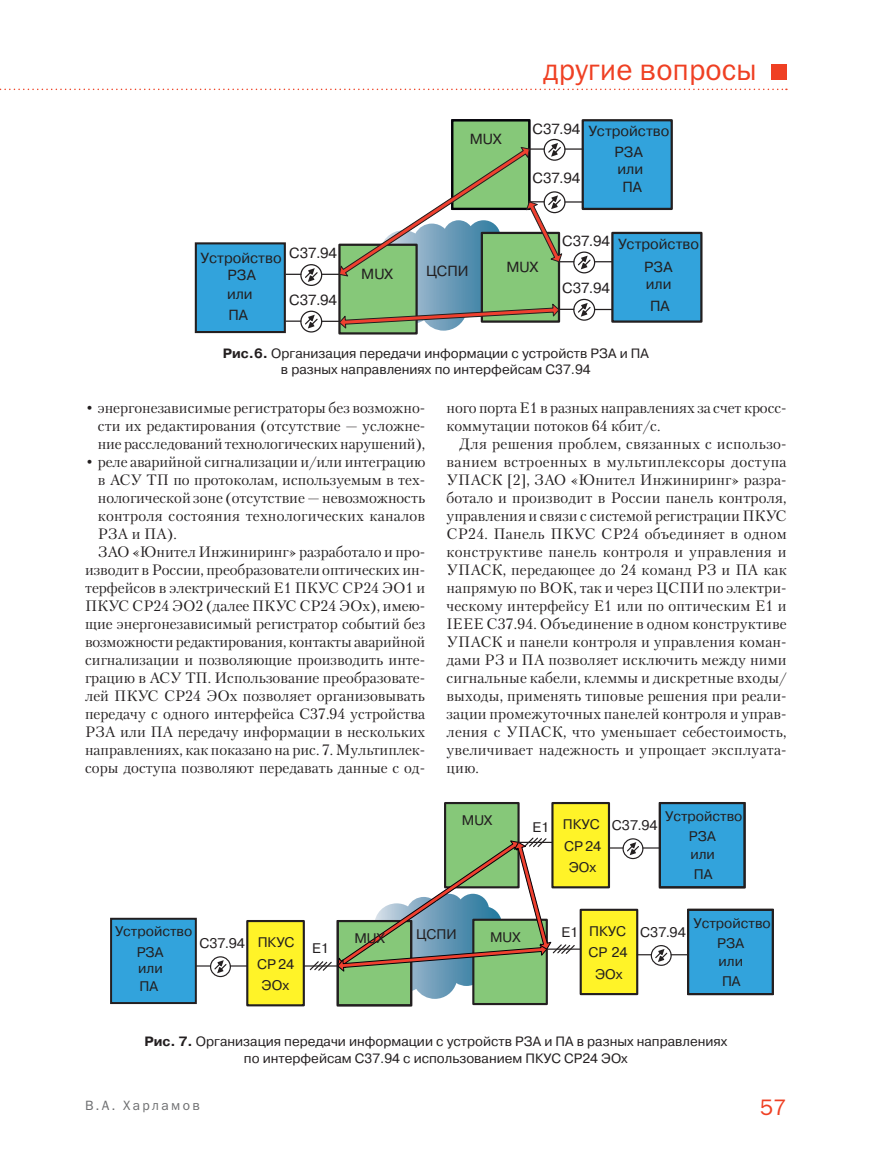
<style>
.page{position:relative;width:893px;height:1170px;background:#fff}
.page>*{position:absolute;margin:0;border:0;box-sizing:border-box;transform-origin:0 0}
.t1{font:30px "Franklin Gothic Book C";color:#ef4023}
.t2{font:22.5px "Franklin Gothic Book C";color:#ef4023}
.t3{font:15px/18px "Petersburg C";color:#231f20;text-align:justify}
.t4{font:14.7px/21.3px "Pragmatica C";color:#231f20;text-align:center}
.t5{font:13.95px/21.5px "Pragmatica C";color:#231f20;text-align:center}
.t6{font:13.5px/16.2px "Pragmatica C";color:#231f20;text-align:center}
.t7{font:13.5px "Franklin Gothic Book C";letter-spacing:.175em;color:#6d6e70}
.s1{font-size:14.55px}
.s2{font-weight:700}
.s3{font-size:13.8px}
</style>
<div class="page">
<svg style="left:0;top:89px;width:787px;height:1px"></svg>
<div style="left:771px;top:64px;width:16px;height:16px;background:#ef4023"></div>
<div style="left:196px;top:243px;width:89px;height:89px;background:#32a3dc"></div>
<div style="left:195px;top:242px;width:91px;height:91px;border:2px solid #231f20"></div>
<div style="left:338px;top:243px;width:80px;height:91px;border:2px solid #231f20"></div>
<div style="left:583px;top:120px;width:89px;height:89px;background:#32a3dc"></div>
<div style="left:582px;top:119px;width:91px;height:91px;border:2px solid #231f20"></div>
<div style="left:300px;top:310px;width:22px;height:22px;border:1px solid #231f20;border-radius:50%"></div>
<div style="left:452px;top:120px;width:77px;height:89px;background:#86c879"></div>
<div style="left:451px;top:119px;width:79px;height:91px;border:2px solid #04030a"></div>
<div style="left:544px;top:139px;width:22px;height:22px;border:1px solid #231f20;border-radius:50%"></div>
<div style="left:612px;top:233px;width:89px;height:88px;background:#32a3dc"></div>
<div style="left:611px;top:232px;width:91px;height:91px;border:2px solid #231f20"></div>
<svg style="left:286px;top:143px;width:326px;height:187px"></svg>
<div style="left:111px;top:918px;width:85px;height:84px;background:#32a3dc"></div>
<div style="left:110px;top:917px;width:87px;height:86px;border:2px solid #231f20"></div>
<div style="left:338px;top:920px;width:73px;height:85px;background:#86c879"></div>
<div style="left:337px;top:919px;width:75px;height:87px;border:2px solid #231f20"></div>
<div style="left:660px;top:803px;width:85px;height:84px;background:#32a3dc"></div>
<div style="left:659px;top:801px;width:87px;height:87px;border:2px solid #231f20"></div>
<div style="left:210px;top:956px;width:21px;height:21px;border:1px solid #231f20;border-radius:50%"></div>
<svg style="left:196px;top:960px;width:50px;height:13px"></svg>
<div style="left:445px;top:803px;width:74px;height:84px;background:#86c879"></div>
<div style="left:444px;top:801px;width:76px;height:87px;border:2px solid #231f20"></div>
<div style="left:473px;top:919px;width:74px;height:84px;background:#86c879"></div>
<div style="left:472px;top:918px;width:76px;height:87px;border:2px solid #231f20"></div>
<hr style="left:304px;top:965px;width:34px;height:1px;background:#231f20">
<div style="left:247px;top:920px;width:57px;height:85px;background:#fff328"></div>
<div style="left:246px;top:919px;width:59px;height:87px;border:2px solid #231f20"></div>
<div style="left:552px;top:803px;width:57px;height:84px;background:#fff328"></div>
<div style="left:551px;top:801px;width:59px;height:87px;border:2px solid #231f20"></div>
<div style="left:622px;top:838px;width:21px;height:21px;border:1px solid #231f20;border-radius:50%"></div>
<svg style="left:609px;top:842px;width:51px;height:13px"></svg>
<div style="left:688px;top:909px;width:85px;height:84px;background:#32a3dc"></div>
<div style="left:687px;top:908px;width:87px;height:87px;border:2px solid #231f20"></div>
<hr style="left:547px;top:948px;width:34px;height:1px;background:#231f20">
<svg style="left:309px;top:836px;width:267px;height:162px"></svg>
<div style="left:581px;top:909px;width:56px;height:84px;background:#fff328"></div>
<div style="left:580px;top:908px;width:58px;height:87px;border:2px solid #231f20"></div>
<div style="left:651px;top:944px;width:21px;height:21px;border:1px solid #231f20;border-radius:50%"></div>
<svg style="left:637px;top:948px;width:51px;height:13px"></svg>
<p class="t4" style="left:201px;top:249px;width:83px;line-height:17.1px">Устройство<br>РЗА</p>
<p class="t4" style="left:227px;top:283px;width:27px;text-align:left">или<br>ПА</p>
<p class="t4" style="left:289px;top:242px;width:49px">C37<span class="s1">.</span>94</p>
<p class="t4" style="left:289px;top:289px;width:49px">C37.94</p>
<p class="t4" style="left:361px;top:263px;width:33px">MUX</p>
<p class="t4" style="left:470px;top:128px;width:33px">MUX</p>
<h1 class="t1" style="left:543px;top:53px;width:215px">другие вопросы</h1>
<p class="t4" style="left:532px;top:118px;width:49px">C37<span class="s1">.</span>94</p>
<p class="t4" style="left:532px;top:167px;width:49px">C37<span class="s1">.</span>94</p>
<p class="t4" style="left:588px;top:121px;width:83px;line-height:20.7px">Устройство<br>РЗА</p>
<p class="t4" style="left:618px;top:160px;width:27px;line-height:17.7px">или<br>ПА</p>
<p class="t4" style="left:426px;top:260px;width:44px">ЦСПИ</p>
<p class="t4" style="left:506px;top:256px;width:33px">MUX</p>
<p class="t4" style="left:562px;top:230px;width:49px">C37<span class="s1">.</span>94</p>
<p class="t4" style="left:562px;top:278px;width:49px">C37<span class="s1">.</span>94</p>
<p class="t4" style="left:618px;top:233px;width:83px;line-height:22.8px">Устройство<br>РЗА</p>
<p class="t4" style="left:646px;top:274px;width:27px;text-align:left">или<br>ПА</p>
<p class="t6" style="left:223px;top:345px;width:428px"><span class="s2">Рис.6.</span> Организация передачи информации с устройств РЗА и ПА в разных направлениях по интерфейсам С37.94</p>
<p class="t3" style="left:98px;top:399px;width:329px;text-indent:-13px">• энергонезависимые регистраторы без возможно&shy;сти их редактирования (отсутствие — усложне&shy;ние расследований технологических нарушений),</p>
<p class="t3" style="left:85px;top:453px;width:342px">• реле аварийной сигнализации и/или интеграцию</p>
<p class="t3" style="left:98px;top:471px;width:329px">в АСУ ТП по протоколам, используемым в тех-</p>
<p class="t3" style="left:98px;top:489px;width:329px">нологической зоне (отсутствие — невозможность</p>
<p class="t3" style="left:98px;top:507px;width:329px">контроля состояния технологических каналов</p>
<p class="t3" style="left:98px;top:525px;width:80px">РЗА и ПА).</p>
<p class="t3" style="left:98px;top:543px;width:329px">ЗАО «Юнител Инжиниринг» разработало и про-</p>
<p class="t3" style="left:85px;top:561px;width:342px">изводит в России, преобразователи оптических ин-</p>
<p class="t3" style="left:85px;top:579px;width:342px">терфейсов в электрический E1 ПКУС СР24 ЭО1 и</p>
<p class="t3" style="left:85px;top:597px;width:342px">ПКУС СР24 ЭО2 (далее ПКУС СР24 ЭОх), имею-</p>
<p class="t3" style="left:85px;top:615px;width:342px">щие энергонезависимый регистратор событий без</p>
<p class="t3" style="left:85px;top:633px;width:342px">возможности редактирования, контакты аварийной</p>
<p class="t3" style="left:85px;top:651px;width:342px">сигнализации и позволяющие производить инте-</p>
<p class="t3" style="left:85px;top:669px;width:342px">грацию в АСУ ТП. Использование преобразовате-</p>
<p class="t3" style="left:85px;top:687px;width:342px">лей ПКУС СР24 ЭОх позволяет организовывать</p>
<p class="t3" style="left:85px;top:705px;width:342px">передачу с одного интерфейса C37.94 устройства</p>
<p class="t3" style="left:85px;top:723px;width:342px">РЗА или ПА передачу информации в нескольких</p>
<p class="t3" style="left:85px;top:741px;width:342px">направлениях, как показано на рис. 7. Мультиплек-</p>
<p class="t3" style="left:85px;top:759px;width:342px">соры доступа позволяют передавать данные с од-</p>
<p class="t3" style="left:446px;top:399px;width:342px">ного порта E1 в разных направлениях за счет кросс&shy;коммутации потоков 64 кбит/c.</p>
<p class="t3" style="left:446px;top:435px;width:342px;text-indent:13px">Для решения проблем, связанных с использо&shy;ванием встроенных в мультиплексоры доступа УПАСК [2], ЗАО «Юнител Инжиниринг» разра&shy;ботало и производит в России панель контроля, управления и связи с системой регистрации ПКУС СР24. Панель ПКУС СР24 объединяет в одном конструктиве панель контроля и управления и УПАСК, передающее до 24 команд РЗ и ПА как напрямую по ВОК, так и через ЦСПИ по электри&shy;ческому интерфейсу E1 или по оптическим E1 и IEEE C37.94. Объединение в одном конструктиве УПАСК и панели контроля и управления коман&shy;дами РЗ и ПА позволяет исключить между ними сигнальные кабели, клеммы и дискретные входы/ выходы, применять типовые решения при реали&shy;зации промежуточных панелей контроля и управ&shy;ления с УПАСК, что уменьшает себестоимость, увеличивает надежность и упрощает эксплуата&shy;цию.</p>
<p class="t5" style="left:462px;top:809px;width:32px">MUX</p>
<p class="t5" style="left:532px;top:816px;width:18px">E1</p>
<p class="t5" style="left:665px;top:806px;width:79px;line-height:20.2px">Устройство<br>РЗА</p>
<p class="t5" style="left:690px;top:844px;width:26px;line-height:20.2px;text-align:left">или<br>ПА</p>
<p class="t5" style="left:563px;top:813px;width:40px">ПКУС<br>СР 24<br>ЭОх</p>
<p class="t5" style="left:612px;top:814px;width:47px">C37.94</p>
<p class="t5" style="left:115px;top:921px;width:79px;line-height:20.2px">Устройство<br>РЗА</p>
<p class="t5" style="left:138px;top:958px;width:26px;line-height:18.1px;text-align:left">или<br>ПА</p>
<p class="t5" style="left:199px;top:932px;width:47px">C37.94</p>
<p class="t5" style="left:257px;top:931px;width:39px">ПКУС<br>СР 24<br>ЭОх</p>
<p class="t5" style="left:312px;top:937px;width:18px">E1</p>
<p class="t5" style="left:416px;top:923px;width:42px">ЦСПИ</p>
<p class="t5" style="left:354px;top:927px;width:32px">MUX</p>
<p class="t5" style="left:490px;top:926px;width:32px">MUX</p>
<p class="t5" style="left:562px;top:921px;width:18px">E1</p>
<p class="t5" style="left:693px;top:912px;width:79px;line-height:20.2px">Устройство<br>РЗА</p>
<p class="t5" style="left:719px;top:951px;width:26px;line-height:20.2px;text-align:left">или<br>ПА</p>
<p class="t5" style="left:588px;top:920px;width:41px">ПКУС<br>СР 24<br>ЭОх</p>
<p class="t5" style="left:640px;top:921px;width:47px">C37<span class="s3">.</span>94</p>
<p class="t6" style="left:144px;top:1033px;width:584px"><span class="s2">Рис. 7.</span> Организация передачи информации с устройств РЗА и ПА в разных направлениях по интерфейсам С37.94 с использованием ПКУС СР24 ЭОх</p>
<p class="t7" style="left:85px;top:1097px;width:116px">В.А. Харламов</p>
<h2 class="t2" style="left:760px;top:1094px;width:28px">57</h2>
</div>
